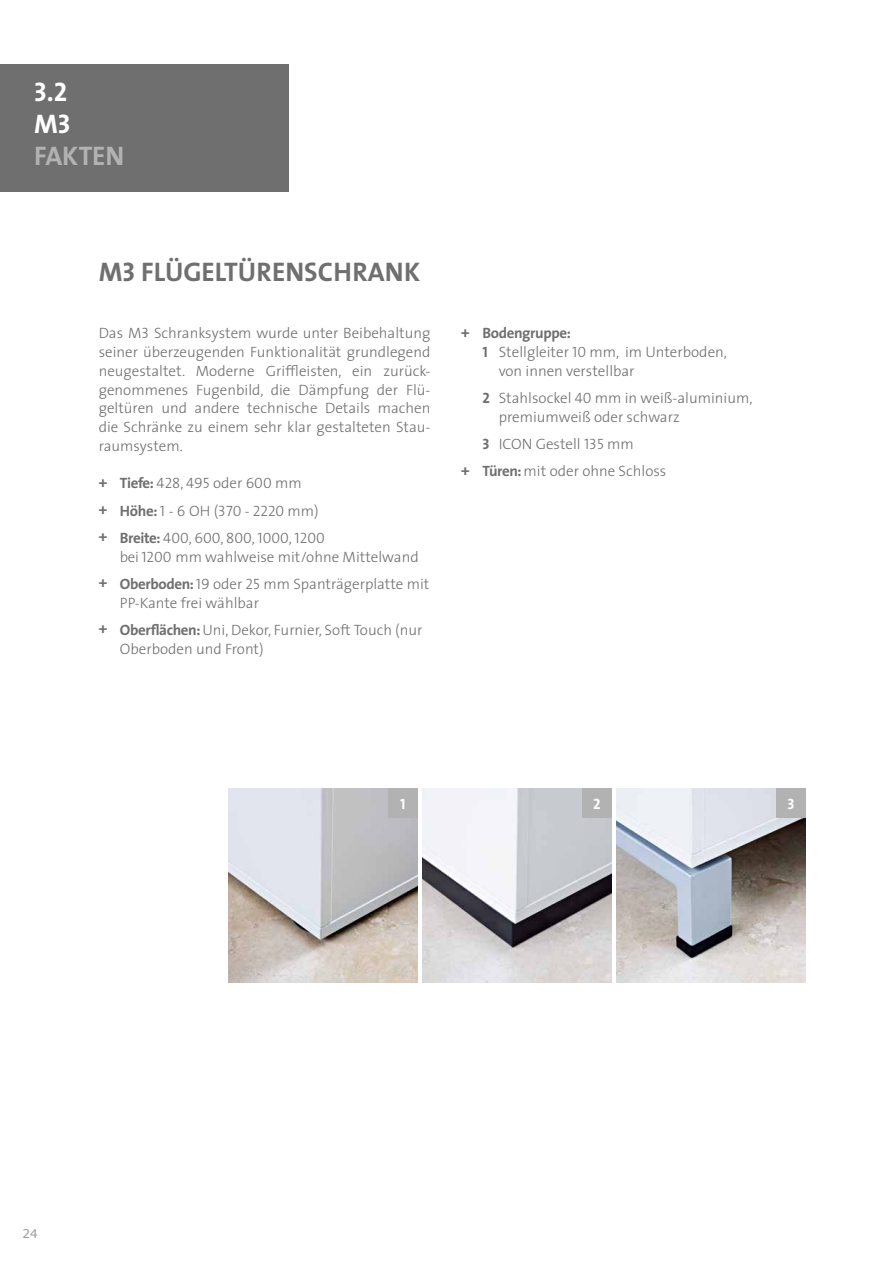
<style>
.page{position:relative;width:893px;height:1263px;background:#fff}
.page>*{position:absolute;margin:0;border:0;box-sizing:border-box;transform-origin:0 0}
.t1{font:700 27px "The Sans";color:#706f6f}
.t2{font:700 27px/32.4px "The Sans";letter-spacing:-.005em;color:#b3b2b2}
.t3{font:27px "The Sans Bold Caps";color:#fff}
.t4{font:300 15px/18.8px "The Sans";color:#706f6f}
.t5{font:15px/27.3px "The Sans Light Caps";color:#706f6f}
.t6{font:700 15px "The Sans";letter-spacing:-.025em;color:#706f6f}
.t7{font:15px "The Sans Bold Caps";color:#fff}
.s1{color:#fff}
.s2{font-family:"The Sans Bold Caps";font-weight:400;color:#fff}
.s3{font-family:"The Sans Bold Caps";font-weight:400}
.s4{font-family:"The Sans Light Caps";font-weight:400}
.s5{font-family:"The Sans";font-weight:700}
.s6{font-family:"The Sans";font-weight:300}
.s7{font-weight:700}
</style>
<div class="page">
<div style="left:0;top:64px;width:288px;height:127px;background:#706f6f"></div>
<img style="left:228px;top:789px;width:190px;height:193px">
<img style="left:422px;top:789px;width:190px;height:193px">
<img style="left:616px;top:789px;width:190px;height:193px">
<div style="left:388px;top:789px;width:30px;height:29px;background:#b3b2b2"></div>
<div style="left:582px;top:789px;width:30px;height:29px;background:#b3b2b2"></div>
<div style="left:776px;top:789px;width:30px;height:29px;background:#b3b2b2"></div>
<h1 class="t3" style="left:34px;top:69px;width:35px">3.2</h1>
<h1 class="t2" style="left:34px;top:107px;width:92px"><span class="s1">M</span><span class="s2">3<br></span>FAKTEN</h1>
<h1 class="t1" style="left:99px;top:249px;width:323px">M<span class="s3">3</span> FLÜGELTÜRENSCHRANK</h1>
<p class="t4" style="left:99px;top:323px;width:333px;text-align:justify">Das M<span class="s4">3</span> Schranksystem wurde unter Beibehaltung seiner überzeugenden Funktionalität grundlegend neugestaltet. Moderne Griffleisten, ein zurück&shy;genommenes Fugenbild, die Dämpfung der Flü&shy;geltüren und andere technische Details machen die Schränke zu einem sehr klar gestalteten Stau&shy;raumsystem.</p>
<p class="t5" style="left:99px;top:469px;width:228px"><span class="s5">+ Tiefe:</span> 428<span class="s6">,</span> 495 <span class="s6">oder</span> 600 <span class="s6">mm<br></span><span class="s5">+ Höhe:</span> 1 <span class="s6">-</span> 6 <span class="s6">OH (</span>370 - 2220 <span class="s6">mm) </span><span class="s5">+ Breite:</span> 400<span class="s6">,</span> 600<span class="s6">,</span> 800<span class="s6">,</span> 1000<span class="s6">,</span> 1200</p>
<p class="t4" style="left:99px;top:542px;width:332px;line-height:27.3px;text-indent:21px">bei <span class="s4">1200</span> mm wahlweise mit/ohne Mittelwand <span class="s7">+ Oberboden:</span> <span class="s4">19</span> oder <span class="s4">25</span> mm Spanträgerplatte mit</p>
<p class="t4" style="left:99px;top:588px;width:325px;line-height:27.3px;text-indent:21px">PP-Kante frei wählbar<br><span class="s7">+ Oberflächen:</span>Uni, Dekor, Furnier, Soft Touch (nur</p>
<p class="t4" style="left:120px;top:639px;width:145px">Oberboden und Front)</p>
<p class="t6" style="left:461px;top:321px;width:111px">+ Bodengruppe:</p>
<p class="t4" style="left:482px;top:342px;width:246px"><span class="s3">1</span> Stellgleiter <span class="s4">10</span> mm, im Unterboden,</p>
<p class="t4" style="left:499px;top:361px;width:137px">von innen verstellbar</p>
<p class="t4" style="left:499px;top:388px;width:255px;text-indent:-16px"><span class="s3">2</span> Stahlsockel <span class="s4">40</span> mm in weiß-aluminium, premiumweiß oder schwarz</p>
<p class="t4" style="left:461px;top:430px;width:207px;line-height:27.3px;text-indent:21px"><span class="s3">3</span> ICON Gestell <span class="s4">135</span> mm<br><span class="s7">+ Türen:</span> mit oder ohne Schloss</p>
<p class="t7" style="left:400px;top:791px;width:7px">1</p>
<p class="t7" style="left:593px;top:791px;width:9px">2</p>
<p class="t7" style="left:787px;top:791px;width:9px">3</p>
</div>
